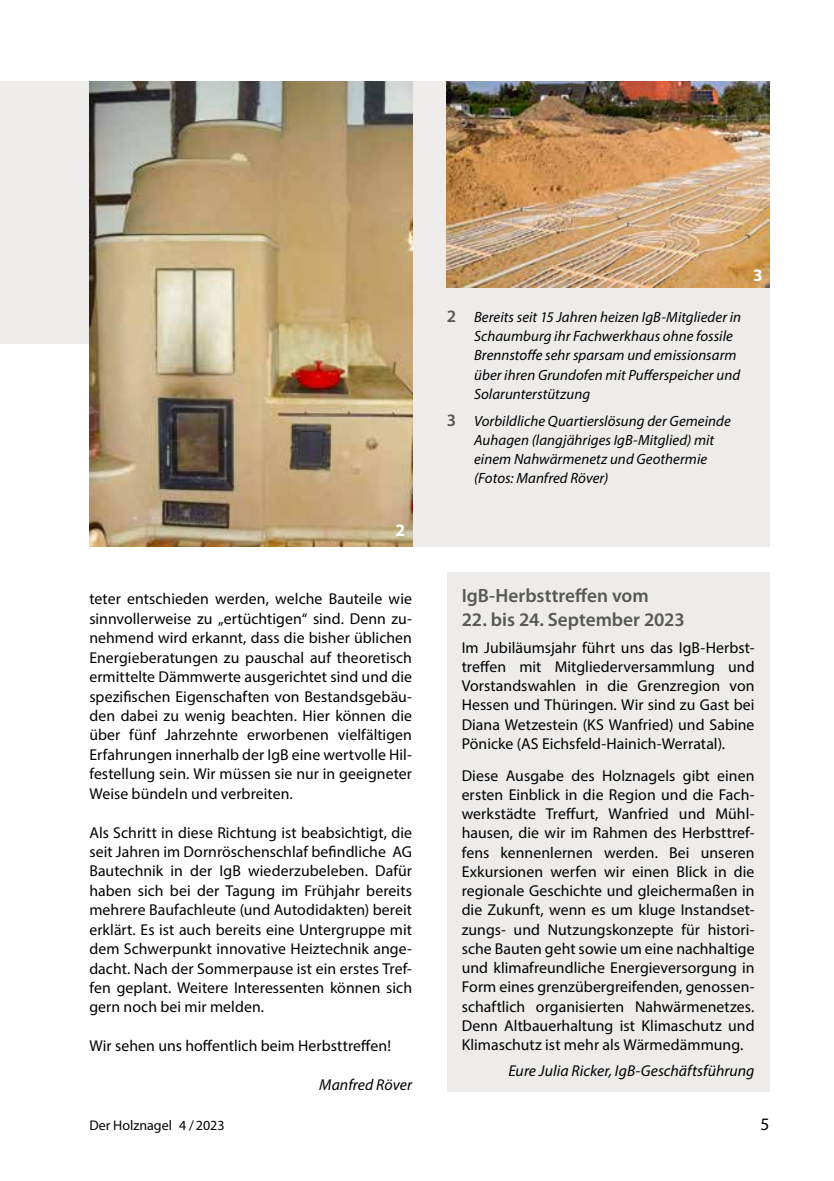
<style>
.page{position:relative;width:834px;height:1181px;background:#fff}
.page>*{position:absolute;margin:0;border:0;box-sizing:border-box;transform-origin:0 0}
.t1{font:600 19.25px "Myriad Pro";color:#575756}
.t2{font:700 17.5px "Myriad Pro";color:#fff}
.t3{font:17.5px "Myriad Pro";color:#000}
.t4{font:15.75px/19.4px "Myriad Pro";letter-spacing:.005em;color:#000;text-align:justify}
.t5{font:italic 15.75px "Myriad Pro";letter-spacing:.005em;color:#000}
.t6{font:italic 14.88px/19.2px "Myriad Pro";letter-spacing:.005em;color:#000}
.t7{font:14px "Myriad Pro";color:#000}
.s1{font-weight:600;font-style:normal;font-size:17.5px;color:#575756}
</style>
<div class="page">
<div style="left:89px;top:82px;width:680px;height:464px;background:#edeceb"></div>
<div style="left:0;top:82px;width:753px;height:262px;background:#edeceb"></div>
<img style="left:89px;top:82px;width:323px;height:464px">
<img style="left:446px;top:82px;width:323px;height:205px">
<div style="left:446px;top:572px;width:323px;height:519px;background:#edeceb"></div>
<p class="t2" style="left:395px;top:519px;width:11px">2</p>
<p class="t4" style="left:89px;top:589px;width:324px">teter entschieden werden, welche Bauteile wie sinnvollerweise zu „ertüchtigen“ sind. Denn zu&shy;nehmend wird erkannt, dass die bisher üblichen Energieberatungen zu pauschal auf theoretisch ermittelte Dämmwerte ausgerichtet sind und die spezifischen Eigenschaften von Bestandsgebäu&shy;den dabei zu wenig beachten. Hier können die über fünf Jahrzehnte erworbenen vielfältigen Erfahrungen innerhalb der IgB eine wertvolle Hil&shy;festellung sein. Wir müssen sie nur in geeigneter Weise bündeln und verbreiten.</p>
<p class="t4" style="left:89px;top:822px;width:324px">Als Schritt in diese Richtung ist beabsichtigt, die seit Jahren im Dornröschenschlaf befindliche AG Bautechnik in der IgB wiederzubeleben. Dafür haben sich bei der Tagung im Frühjahr bereits mehrere Baufachleute (und Autodidakten) bereit erklärt. Es ist auch bereits eine Untergruppe mit dem Schwerpunkt innovative Heiztechnik ange&shy;dacht. Nach der Sommerpause ist ein erstes Tref&shy;fen geplant. Weitere Interessenten können sich gern noch bei mir melden.</p>
<p class="t4" style="left:89px;top:1036px;width:303px">Wir sehen uns hoffentlich beim Herbsttreffen!</p>
<p class="t5" style="left:319px;top:1075px;width:94px">Manfred Röver</p>
<p class="t6" style="left:474px;top:307px;width:268px;text-indent:-27px"><span class="s1">2</span> Bereits seit 15 Jahren heizen IgB-Mitglieder in Schaumburg ihr Fachwerkhaus ohne fossile Brennstoffe sehr sparsam und emissionsarm über ihren Grundofen mit Pufferspeicher und Solarunterstützung</p>
<p class="t6" style="left:474px;top:411px;width:258px;text-indent:-27px"><span class="s1">3</span> Vorbildliche Quartierslösung der Gemeinde Auhagen (langjähriges IgB-Mitglied) mit einem Nahwärmenetz und Geothermie (Fotos: Manfred Röver)</p>
<p class="t2" style="left:753px;top:264px;width:11px">3</p>
<p class="t1" style="left:461px;top:583px;width:188px">IgB-Herbsttreffen vom</p>
<p class="t1" style="left:461px;top:608px;width:224px">22. bis 24. September 2023</p>
<p class="t4" style="left:461px;top:637px;width:294px">Im Jubiläumsjahr führt uns das IgB-Herbst&shy;treffen mit Mitgliederversammlung und Vorstandswahlen in die Grenzregion von Hessen und Thüringen. Wir sind zu Gast bei Diana Wetzestein (KS Wanfried) und Sabine Pönicke (AS Eichsfeld-Hainich-Werratal).</p>
<p class="t4" style="left:461px;top:765px;width:294px">Diese Ausgabe des Holznagels gibt einen ersten Einblick in die Region und die Fach&shy;werkstädte Treffurt, Wanfried und Mühl&shy;hausen, die wir im Rahmen des Herbsttref&shy;fens kennenlernen werden. Bei unseren Exkursionen werfen wir einen Blick in die regionale Geschichte und gleichermaßen in die Zukunft, wenn es um kluge Instandset&shy;zungs- und Nutzungskonzepte für histori&shy;sche Bauten geht sowie um eine nachhaltige und klimafreundliche Energieversorgung in Form eines grenzübergreifenden, genossen&shy;schaftlich organisierten Nahwärmenetzes.<br>Denn Altbauerhaltung ist Klimaschutz und Klimaschutz ist mehr als Wärmedämmung.</p>
<p class="t5" style="left:508px;top:1061px;width:248px">Eure Julia Ricker, IgB-Geschäftsführung</p>
<p class="t7" style="left:89px;top:1116px;width:137px">Der Holznagel 4 /2023</p>
<p class="t3" style="left:760px;top:1113px;width:10px">5</p>
</div>
